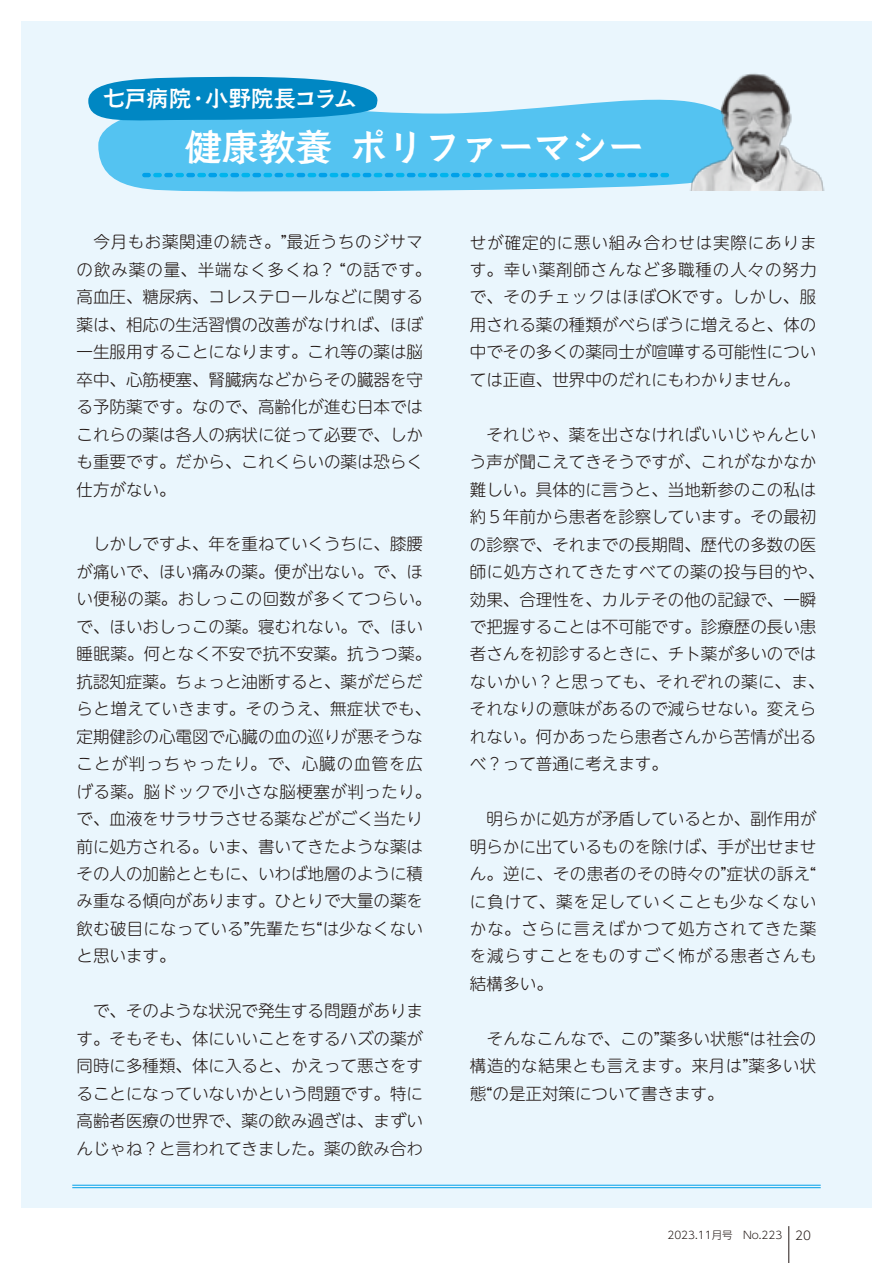
<style>
.page{position:relative;width:893px;height:1263px;background:#fff}
.page>*{position:absolute;margin:0;border:0;box-sizing:border-box;transform-origin:0 0}
.t1{font:36.75px "Aralet Std DB";color:#fff}
.t2{font:22.5px "Aralet Std DB";letter-spacing:-.045em;color:#fff}
.t3{font:22.5px "Aralet Std DB";letter-spacing:-.025em;color:#fff}
.t4{font:300 16.5px/27.5px "UD Shin M Go Pr 6";color:#221815;text-align:justify}
.t5{font:300 12px "UD Shin Go Pr 6";color:#221815}
.t6{font:300 10.5px "UD Shin Go Pr 6";color:#221815}
</style>
<div class="page">
<div style="left:21px;top:21px;width:851px;height:1187px;background:#eaf6fd"></div>
<hr style="left:72px;top:1185px;width:749px;height:1px;background:#00a0e9">
<hr style="left:72px;top:1187px;width:749px;height:1px;background:#00a0e9">
<svg style="left:98px;top:99px;width:652px;height:93px;background:#63c8f2"></svg>
<svg style="left:88px;top:76px;width:297px;height:50px;background:#289dd0"></svg>
<img style="left:682px;top:73px;width:143px;height:117px">
<svg style="left:144px;top:173px;width:540px;height:4px;background:#19b1ec"></svg>
<hr style="left:788px;top:1226px;width:1px;height:37px;background:#221815">
<h2 class="t3" style="left:103px;top:84px;width:90px">七戸病院</h2>
<h2 class="t2" style="left:205px;top:84px;width:152px">小野院長コラム</h2>
<h2 class="t3" style="left:187px;top:84px;width:24px">・</h2>
<h1 class="t1" style="left:185px;top:122px;width:148px">健康教養</h1>
<h1 class="t1" style="left:350px;top:122px;width:295px">ポリファーマシー</h1>
<p class="t4" style="left:77px;top:227px;width:356px;text-align:left">　今月もお薬関連の続き。”最近うちのジサマの飲み薬の量、半端なく多くね？ “の話です。高血圧、糖尿病、コレステロールなどに関する薬は、相応の生活習慣の改善がなければ、ほぼ一生服用することになります。これ等の薬は脳卒中、心筋梗塞、腎臓病などからその臓器を守る予防薬です。なので、高齢化が進む日本ではこれらの薬は各人の病状に従って必要で、しかも重要です。だから、これくらいの薬は恐らく仕方がない。</p>
<p class="t4" style="left:77px;top:529px;width:356px;text-align:left">　しかしですよ、年を重ねていくうちに、膝腰が痛いで、ほい痛みの薬。便が出ない。で、ほい便秘の薬。おしっこの回数が多くてつらい。で、ほいおしっこの薬。寝むれない。で、ほい睡眠薬。何となく不安で抗不安薬。抗うつ薬。抗認知症薬。ちょっと油断すると、薬がだらだらと増えていきます。そのうえ、無症状でも、定期健診の心電図で心臓の血の巡りが悪そうなことが判っちゃったり。で、心臓の血管を広げる薬。脳ドックで小さな脳梗塞が判ったり。で、血液をサラサラさせる薬などがごく当たり前に処方される。いま、書いてきたような薬はその人の加齢とともに、いわば地層のように積み重なる傾向があります。ひとりで大量の薬を飲む破目になっている”先輩たち“は少なくないと思います。</p>
<p class="t4" style="left:77px;top:996px;width:348px">　で、そのような状況で発生する問題があります。そもそも、体にいいことをするハズの薬が同時に多種類、体に入ると、かえって悪さをすることになっていないかという問題です。特に高齢者医療の世界で、薬の飲み過ぎは、まずいんじゃね？と言われてきました。薬の飲み合わ</p>
<p class="t4" style="left:470px;top:228px;width:348px">せが確定的に悪い組み合わせは実際にあります。幸い薬剤師さんなど多職種の人々の努力で、そのチェックはほぼOKです。しかし、服用される薬の種類がべらぼうに増えると、体の中でその多くの薬同士が喧嘩する可能性については正直、世界中のだれにもわかりません。</p>
<p class="t4" style="left:470px;top:420px;width:356px;text-align:left">　それじゃ、薬を出さなければいいじゃんという声が聞こえてきそうですが、これがなかなか難しい。具体的に言うと、当地新参のこの私は約５年前から患者を診察しています。その最初の診察で、それまでの長期間、歴代の多数の医師に処方されてきたすべての薬の投与目的や、効果、合理性を、カルテその他の記録で、一瞬で把握することは不可能です。診療歴の長い患者さんを初診するときに、チト薬が多いのではないかい？と思っても、それぞれの薬に、ま、それなりの意味があるので減らせない。変えられない。何かあったら患者さんから苦情が出るべ？って普通に考えます。</p>
<p class="t4" style="left:470px;top:804px;width:348px">　明らかに処方が矛盾しているとか、副作用が明らかに出ているものを除けば、手が出せません。逆に、その患者のその時々の”症状の訴え”に負けて、薬を足していくことも少なくないかな。さらに言えばかつて処方されてきた薬を減らすことをものすごく怖がる患者さんも結構多い。</p>
<p class="t4" style="left:470px;top:1024px;width:348px">　そんなこんなで、この”薬多い状態“は社会の構造的な結果とも言えます。来月は”薬多い状態“の是正対策について書きます。</p>
<p class="t6" style="left:667px;top:1226px;width:116px">2023.11月号　No.223</p>
<p class="t5" style="left:795px;top:1225px;width:17px">20</p>
</div>
